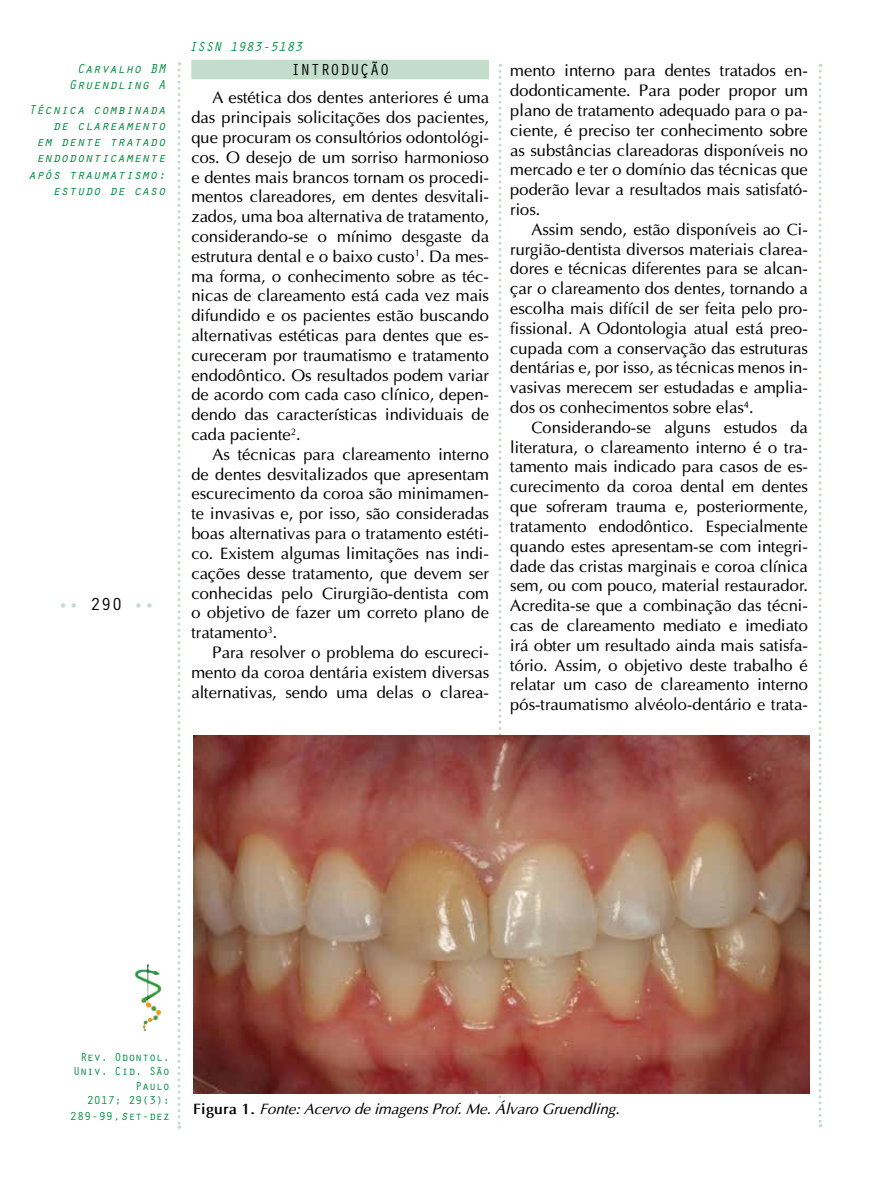
<style>
.page{position:relative;width:893px;height:1191px;background:#fff}
.page>*{position:absolute;margin:0;border:0;box-sizing:border-box;transform-origin:0 0}
.t1{font:18px "Orator Std";color:#c3ddcb}
.t2{font:16.5px/19.8px "Optima";color:#000;text-align:justify}
.t3{font:16.5px "Orator Std";color:#000}
.t4{font:italic 15px "Optima";color:#000}
.t5{font:italic 13.5px/16.2px "Orator Std";color:#008c44;text-align:right}
.t6{font:12px/14.4px "Orator Std";letter-spacing:-.025em;color:#008c44;text-align:right}
.s1{color:#000}
.s2{font-style:italic;font-size:13.5px}
.s3{font-weight:700;font-style:normal}
</style>
<div class="page">
<svg style="left:178px;top:62px;width:3px;height:1066px"></svg>
<svg style="left:498px;top:64px;width:3px;height:1038px"></svg>
<svg style="left:819px;top:64px;width:3px;height:1063px"></svg>
<img style="left:134px;top:964px;width:28px;height:67px">
<div style="left:191px;top:60px;width:298px;height:19px;background:#c3ddcb"></div>
<img style="left:193px;top:736px;width:617px;height:357px">
<p class="t5" style="left:69px;top:60px;width:99px">Carvalho BM<br>Gruendling A</p>
<p class="t5" style="left:28px;top:101px;width:139px">Técnica combinada de clareamento<br>em dente tratado endodonticamente após traumatismo: estudo de caso</p>
<p class="t1" style="left:58px;top:591px;width:99px">•• <span class="s1">290</span> ••</p>
<p class="t5" style="left:189px;top:38px;width:115px">ISSN 1983-5183</p>
<p class="t3" style="left:291px;top:58px;width:100px">INTRODUÇÃO</p>
<p class="t2" style="left:191px;top:88px;width:299px;text-indent:21px">A estética dos dentes anteriores é uma das principais solicitações dos pacientes, que procuram os consultórios odontológi&shy;cos. O desejo de um sorriso harmonioso e dentes mais brancos tornam os procedi&shy;mentos clareadores, em dentes desvitali&shy;zados, uma boa alternativa de tratamento, considerando-se o mínimo desgaste da estrutura dental e o baixo custo<sup>1</sup>. Da mes&shy;ma forma, o conhecimento sobre as téc&shy;nicas de clareamento está cada vez mais difundido e os pacientes estão buscando alternativas estéticas para dentes que es&shy;cureceram por traumatismo e tratamento endodôntico. Os resultados podem variar de acordo com cada caso clínico, depen&shy;dendo das características individuais de cada paciente<sup>2</sup>.</p>
<p class="t2" style="left:191px;top:444px;width:299px;text-indent:21px">As técnicas para clareamento interno de dentes desvitalizados que apresentam escurecimento da coroa são minimamen&shy;te invasivas e, por isso, são consideradas boas alternativas para o tratamento estéti&shy;co. Existem algumas limitações nas indi&shy;cações desse tratamento, que devem ser conhecidas pelo Cirurgião-dentista com o objetivo de fazer um correto plano de tratamento<sup>3</sup>.</p>
<p class="t2" style="left:191px;top:642px;width:299px;text-indent:21px">Para resolver o problema do escureci&shy;mento da coroa dentária existem diversas alternativas, sendo uma delas o clarea-</p>
<p class="t2" style="left:510px;top:61px;width:299px">mento interno para dentes tratados en&shy;dodonticamente. Para poder propor um plano de tratamento adequado para o pa&shy;ciente, é preciso ter conhecimento sobre as substâncias clareadoras disponíveis no mercado e ter o domínio das técnicas que poderão levar a resultados mais satisfató&shy;rios.</p>
<p class="t2" style="left:510px;top:219px;width:299px;text-indent:21px">Assim sendo, estão disponíveis ao Ci&shy;rurgião-dentista diversos materiais clarea&shy;dores e técnicas diferentes para se alcan&shy;çar o clareamento dos dentes, tornando a escolha mais difícil de ser feita pelo pro&shy;fissional. A Odontologia atual está preo&shy;cupada com a conservação das estruturas dentárias e, por isso, as técnicas menos in&shy;vasivas merecem ser estudadas e amplia&shy;dos os conhecimentos sobre elas<sup>4</sup>.</p>
<p class="t2" style="left:510px;top:417px;width:299px;text-indent:21px">Considerando-se alguns estudos da literatura, o clareamento interno é o tra&shy;tamento mais indicado para casos de es&shy;curecimento da coroa dental em dentes que sofreram trauma e, posteriormente, tratamento endodôntico. Especialmente quando estes apresentam-se com integri&shy;dade das cristas marginais e coroa clínica sem, ou com pouco, material restaurador.<br>Acredita-se que a combinação das técni&shy;cas de clareamento mediato e imediato irá obter um resultado ainda mais satisfa&shy;tório. Assim, o objetivo deste trabalho é relatar um caso de clareamento interno pós-traumatismo alvéolo-dentário e trata-</p>
<p class="t6" style="left:73px;top:1049px;width:98px">Rev. Odontol.<br>Univ. Cid. São<br>Paulo<br>2017; 29(3):</p>
<p class="t6" style="left:70px;top:1108px;width:102px">289-99,<span class="s2">s</span>et-dez</p>
<p class="t4" style="left:193px;top:1100px;width:428px"><span class="s3">Figura 1.</span> Fonte: Acervo de imagens Prof. Me. Álvaro Gruendling.</p>
</div>
